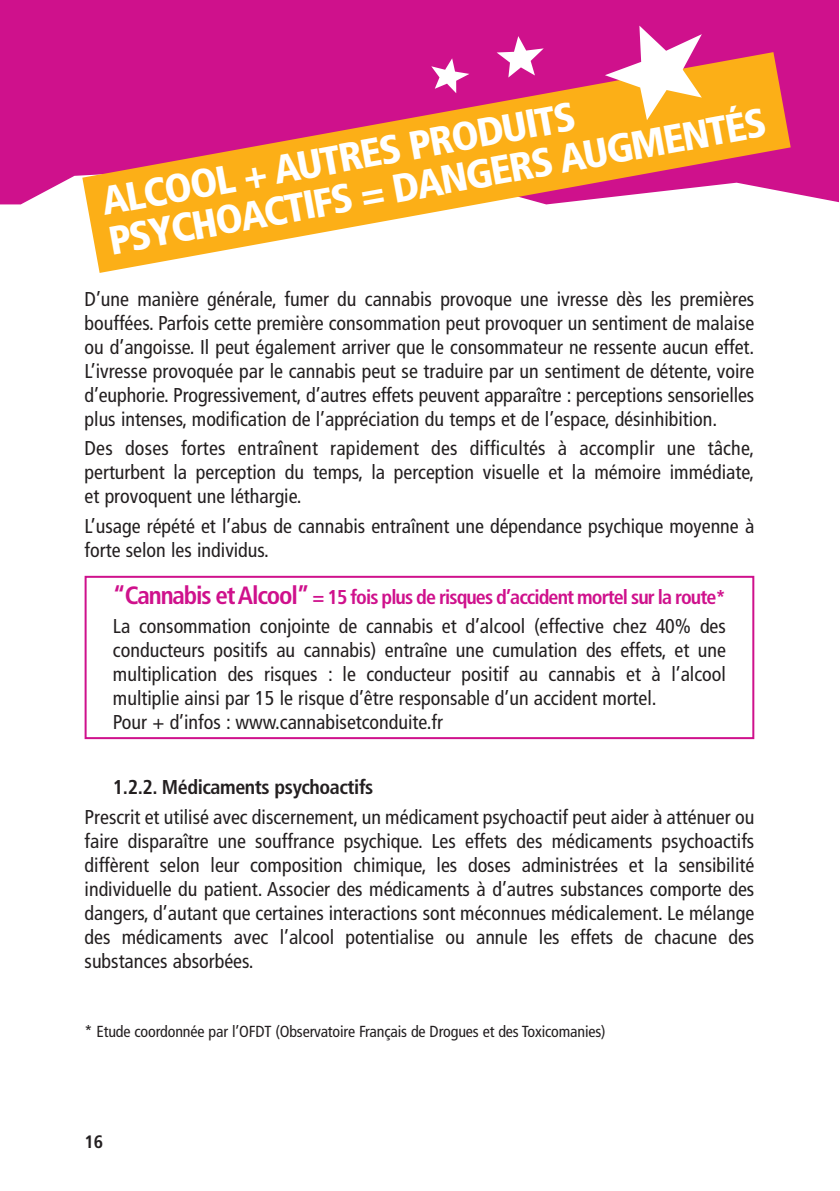
<style>
.page{position:relative;width:840px;height:1191px;background:#fff}
.page>*{position:absolute;margin:0;border:0;box-sizing:border-box;transform-origin:0 0}
.t1{font:900 condensed 40px/39.6px "Frutiger";color:#fff}
.t2{font:condensed 20px/24px "Frutiger";color:#231f20;text-align:justify}
.t3{font:700 condensed 20px "Frutiger";letter-spacing:-.02em;color:#231f20}
.t4{font:700 condensed 18px "Frutiger";color:#231f20}
.t5{font:condensed 16px "Frutiger";letter-spacing:-.01em;color:#231f20}
.s1{font-weight:700;font-size:25px;color:#cf118c}
.s2{font-weight:700;color:#cf118c}
</style>
<div class="page">
<div style="left:0;top:1px;width:838px;height:203px;background:#cf118c"></div>
<div style="left:493px;top:2px;width:98px;height:50px;background:#cf118c"></div>
<svg style="left:82px;top:52px;width:708px;height:221px"></svg>
<svg style="left:604px;top:18px;width:114px;height:121px"></svg>
<svg style="left:408px;top:15px;width:157px;height:78px;background:#d32796"></svg>
<div style="left:85px;top:576px;width:668px;height:163px;border:2px solid #cf118c"></div>
<h1 class="t1" style="left:99px;top:184px;width:668px;rotate:-10deg">ALCOOL + AUTRES PRODUITS<br>PSYCHOACTIFS = DANGERS AUGMENTÉS</h1>
<p class="t2" style="left:85px;top:288px;width:670px">D’une manière générale, fumer du cannabis provoque une ivresse dès les premières bouffées. Parfois cette première consommation peut provoquer un sentiment de malaise ou d’angoisse. Il peut également arriver que le consommateur ne ressente aucun effet.<br>L’ivresse provoquée par le cannabis peut se traduire par un sentiment de détente, voire d’euphorie. Progressivement, d’autres effets peuvent apparaître : perceptions sensorielles plus intenses, modification de l’appréciation du temps et de l’espace, désinhibition.</p>
<p class="t2" style="left:85px;top:438px;width:671px">Des doses fortes entraînent rapidement des difficultés à accomplir une tâche, perturbent la perception du temps, la perception visuelle et la mémoire immédiate, et provoquent une léthargie.</p>
<p class="t2" style="left:85px;top:515px;width:670px">L’usage répété et l’abus de cannabis entraînent une dépendance psychique moyenne à forte selon les individus.</p>
<p class="t2" style="left:113px;top:583px;width:614px;line-height:29.6px"><span class="s1">“Cannabis et Alcool”</span> <span class="s2">= 15 fois plus de risques d’accident mortel sur la route*<br></span>La consommation conjointe de cannabis et d’alcool (effective chez 40% des</p>
<p class="t2" style="left:113px;top:640px;width:614px;text-align:left">conducteurs positifs au cannabis) entraîne une cumulation des effets, et une multiplication des risques : le conducteur positif au cannabis et à l’alcool multiplie ainsi par 15 le risque d’être responsable d’un accident mortel.<br>Pour + d’infos : www.cannabisetconduite.fr</p>
<p class="t3" style="left:113px;top:779px;width:262px">1.2.2. Médicaments psychoactifs</p>
<p class="t2" style="left:85px;top:806px;width:670px">Prescrit et utilisé avec discernement, un médicament psychoactif peut aider à atténuer ou faire disparaître une souffrance psychique. Les effets des médicaments psychoactifs diffèrent selon leur composition chimique, les doses administrées et la sensibilité individuelle du patient. Associer des médicaments à d’autres substances comporte des dangers, d’autant que certaines interactions sont méconnues médicalement. Le mélange des médicaments avec l’alcool potentialise ou annule les effets de chacune des substances absorbées.</p>
<p class="t5" style="left:85px;top:1024px;width:522px">* Etude coordonnée par l’OFDT (Observatoire Français de Drogues et des Toxicomanies)</p>
<p class="t4" style="left:85px;top:1134px;width:20px">16</p>
</div>
